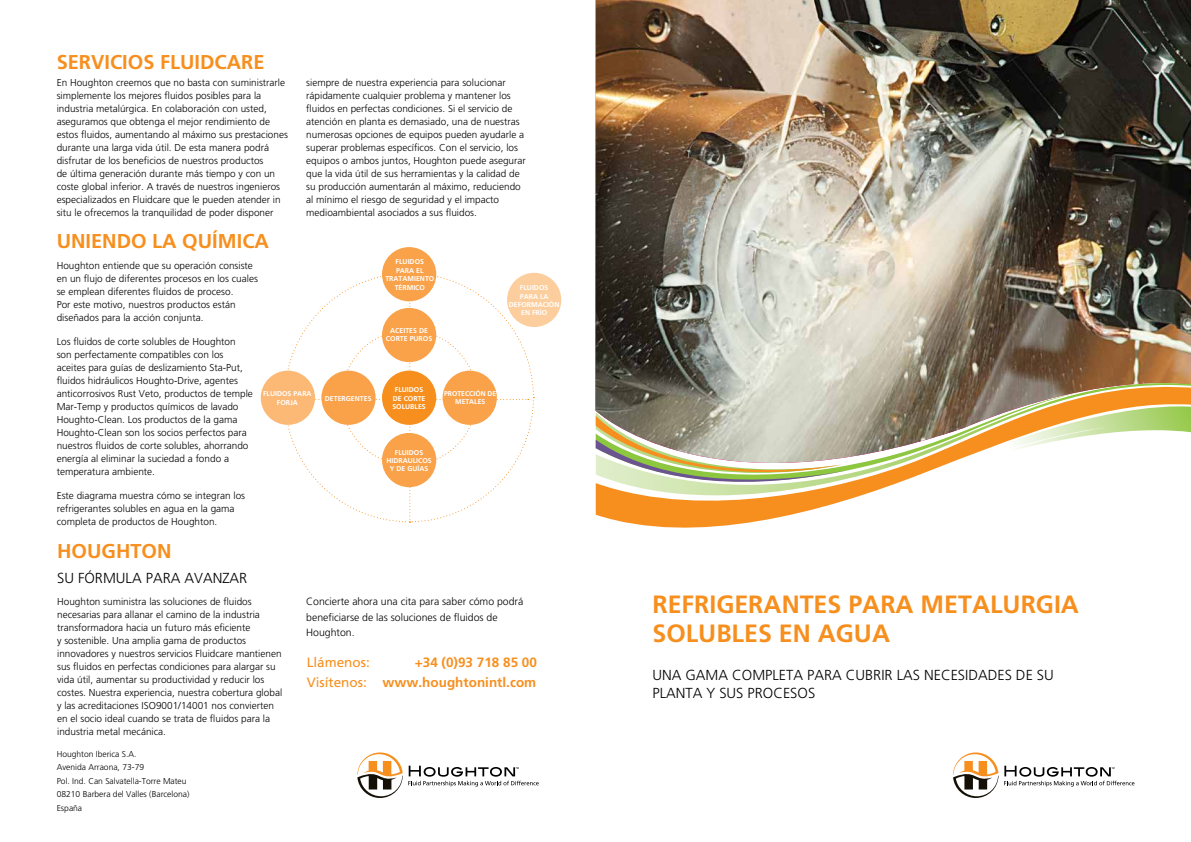
<style>
.page{position:relative;width:1191px;height:842px;background:#fff}
.page>*{position:absolute;margin:0;border:0;box-sizing:border-box;transform-origin:0 0}
.t1{font:700 25px/29px "Frutiger";color:#f78f1e}
.t2{font:700 20px "Frutiger";color:#f78f1e}
.t3{font:300 14.5px/18px "Frutiger";color:#000}
.t4{font:700 13.5px/20.5px "Frutiger";color:#f78f1e;text-align:right}
.t5{font:13.5px "Frutiger";color:#f78f1e}
.t6{font:300 10.5px/15.5px "Frutiger";color:#000}
.t7{font:300 10px/13px "Frutiger";color:#000}
.t8{font:300 8.5px/13.5px "Frutiger";color:#000}
.t9{font:700 7px/8.4px "Frutiger";color:#fff;text-align:center}
.s1{font-weight:400}
</style>
<div class="page">
<img style="left:595px;top:0;width:596px;height:464px">
<svg style="left:596px;top:383px;width:595px;height:145px"></svg>
<svg style="left:953px;top:752px;width:45px;height:46px"></svg>
<svg style="left:1004px;top:766px;width:130px;height:20px"></svg>
<svg style="left:357px;top:752px;width:182px;height:46px"></svg>
<svg style="left:284px;top:272px;width:250px;height:251px"></svg>
<div style="left:321px;top:371px;width:54px;height:54px;background:#f9a24a;border-radius:50%"></div>
<div style="left:442px;top:371px;width:55px;height:54px;background:#f9a24a;border-radius:50%"></div>
<div style="left:382px;top:371px;width:54px;height:54px;background:#f78f1e;border-radius:50%"></div>
<div style="left:382px;top:433px;width:54px;height:54px;background:#f9a24a;border-radius:50%"></div>
<div style="left:382px;top:308px;width:54px;height:54px;background:#f9a24a;border-radius:50%"></div>
<div style="left:382px;top:247px;width:54px;height:54px;background:#f9a24a;border-radius:50%"></div>
<div style="left:261px;top:371px;width:54px;height:54px;background:#fcb875;border-radius:50%"></div>
<div style="left:507px;top:273px;width:54px;height:54px;background:#fdce9d;border-radius:50%"></div>
<h2 class="t2" style="left:57px;top:50px;width:209px">SERVICIOS FLUIDCARE</h2>
<p class="t7" style="left:57px;top:76px;width:233px">En Houghton creemos que no basta con suministrarle simplemente los mejores fluidos posibles para la industria metalúrgica. En colaboración con usted, aseguramos que obtenga el mejor rendimiento de estos fluidos, aumentando al máximo sus prestaciones durante una larga vida útil. De esta manera podrá disfrutar de los beneficios de nuestros productos<br>de última generación durante más tiempo y con un coste global inferior. A través de nuestros ingenieros especializados en Fluidcare que le pueden atender in situ le ofrecemos la tranquilidad de poder disponer</p>
<p class="t7" style="left:306px;top:76px;width:221px">siempre de nuestra experiencia para solucionar rápidamente cualquier problema y mantener los fluidos en perfectas condiciones. Si el servicio de atención en planta es demasiado, una de nuestras numerosas opciones de equipos pueden ayudarle a superar problemas específicos. Con el servicio, los equipos o ambos juntos, Houghton puede asegurar que la vida útil de sus herramientas y la calidad de su producción aumentarán al máximo, reduciendo al mínimo el riesgo de seguridad y el impacto medioambiental asociados a sus fluidos.</p>
<h2 class="t2" style="left:57px;top:229px;width:214px">UNIENDO LA QUÍMICA</h2>
<p class="t7" style="left:57px;top:259px;width:203px">Houghton entiende que su operación consiste en un flujo de diferentes procesos en los cuales se emplean diferentes fluidos de proceso.<br>Por este motivo, nuestros productos están diseñados para la acción conjunta.</p>
<p class="t7" style="left:57px;top:335px;width:198px">Los fluidos de corte solubles de Houghton son perfectamente compatibles con los aceites para guías de deslizamiento Sta-Put, fluidos hidráulicos Houghto-Drive, agentes anticorrosivos Rust Veto, productos de temple Mar-Temp y productos químicos de lavado Houghto-Clean. Los productos de la gama Houghto-Clean son los socios perfectos para nuestros fluidos de corte solubles, ahorrando energía al eliminar la suciedad a fondo a temperatura ambiente.</p>
<p class="t7" style="left:57px;top:489px;width:190px">Este diagrama muestra cómo se integran los refrigerantes solubles en agua en la gama completa de productos de Houghton.</p>
<p class="t9" style="left:263px;top:390px;width:50px">FLUIDOS PARA<br>FORJA</p>
<h2 class="t2" style="left:57px;top:539px;width:116px">HOUGHTON</h2>
<h3 class="t3" style="left:57px;top:569px;width:192px">SU FÓRMULA PARA AVANZAR</h3>
<p class="t9" style="left:385px;top:258px;width:50px">FLUIDOS<br>PARA EL<br>TRATAMIENTO<br>TÉRMICO</p>
<p class="t9" style="left:386px;top:326px;width:48px">ACEITES DE<br>CORTE PUROS</p>
<p class="t9" style="left:509px;top:283px;width:52px">FLUIDOS<br>PARA LA<br>DEFORMACIÓN<br>EN FRÍO</p>
<p class="t9" style="left:325px;top:394px;width:48px">DETERGENTES</p>
<p class="t9" style="left:392px;top:385px;width:35px">FLUIDOS<br>DE CORTE<br>SOLUBLES</p>
<p class="t9" style="left:444px;top:389px;width:54px">PROTECCIÓN DE<br>METALES</p>
<p class="t9" style="left:386px;top:448px;width:47px">FLUIDOS<br>HIDRAULICOS<br>Y DE GUÍAS</p>
<p class="t7" style="left:57px;top:595px;width:227px">Houghton suministra las soluciones de fluidos necesarias para allanar el camino de la industria transformadora hacia un futuro más eficiente<br>y sostenible. Una amplia gama de productos innovadores y nuestros servicios Fluidcare mantienen sus fluidos en perfectas condiciones para alargar su vida útil, aumentar su productividad y reducir los costes. Nuestra experiencia, nuestra cobertura global y las acreditaciones ISO9001/14001 nos convierten en el socio ideal cuando se trata de fluidos para la industria metal mecánica.</p>
<p class="t8" style="left:57px;top:747px;width:134px">Houghton Iberica S.A.<br>Avenida Arraona, 73-79<br>Pol. Ind. Can Salvatella-Torre Mateu<br>08210 Barbera del Valles (Barcelona)<br>España</p>
<p class="t6" style="left:306px;top:594px;width:219px">Concierte ahora una cita para saber cómo podrá beneficiarse de las soluciones de fluidos de<br>Houghton.</p>
<h3 class="t4" style="left:307px;top:652px;width:232px">+34 (0)93 718 85 00<br><span class="s1">Visítenos:</span> www.houghtonintl.com</h3>
<h3 class="t5" style="left:307px;top:654px;width:65px">Llámenos:</h3>
<h1 class="t1" style="left:652px;top:590px;width:428px">REFRIGERANTES PARA METALURGIA<br>SOLUBLES EN AGUA</h1>
<h3 class="t3" style="left:652px;top:666px;width:403px">UNA GAMA COMPLETA PARA CUBRIR LAS NECESIDADES DE SU<br>PLANTA Y SUS PROCESOS</h3>
</div>
